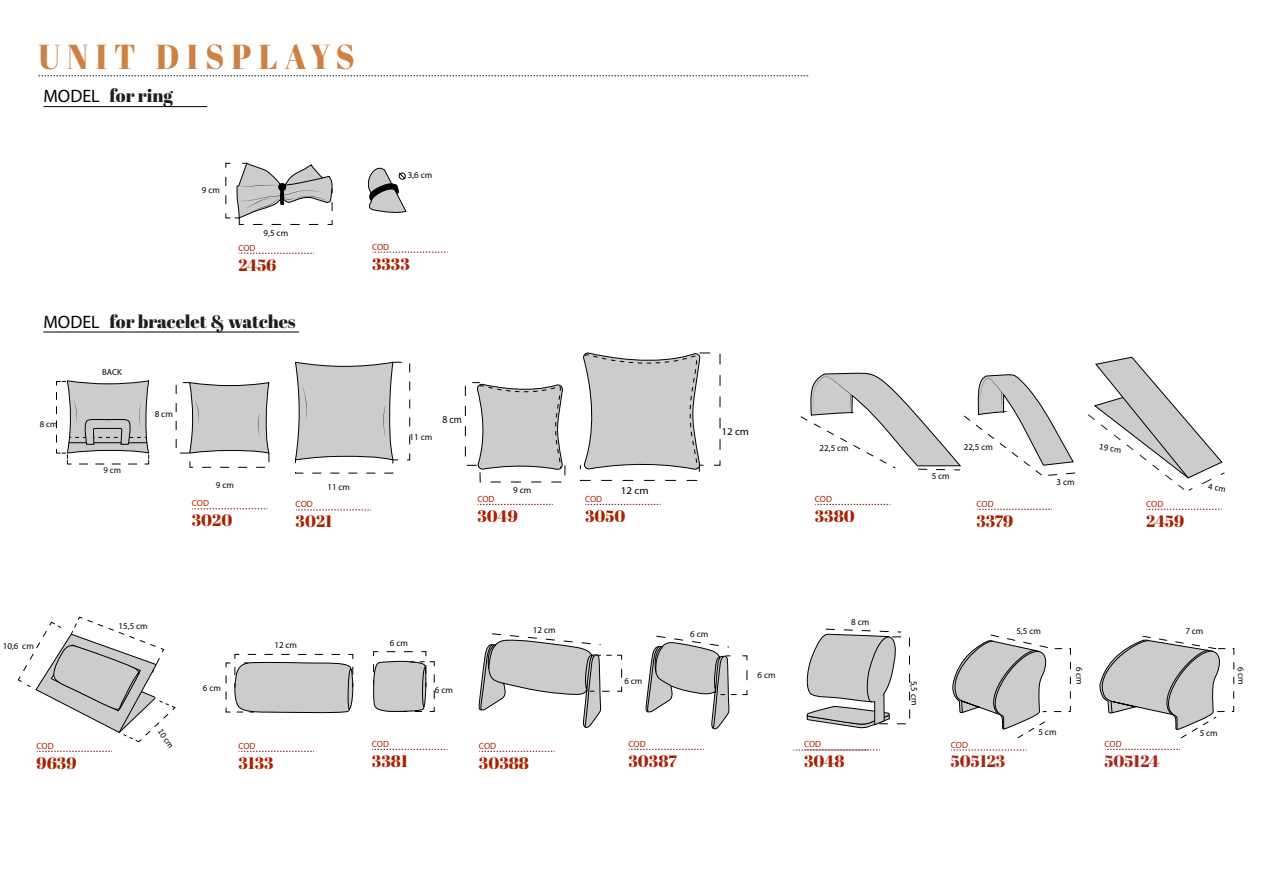
<style>
.page{position:relative;width:1263px;height:893px;background:#fff}
.page>*{position:absolute;margin:0;border:0;box-sizing:border-box;transform-origin:0 0}
.t1{font:34.65px "Abril Fatface";letter-spacing:.23em;color:#ce8145;scale:.91 1}
.t2{font:18px "Abril Fatface";color:#1d1d1b}
.t3{font:16.5px "Abril Fatface";color:#aa2100}
.t4{font:16.5px "Abril Fatface";color:#a92517}
.t5{font:10.5px "Myriad Pro";color:#000;scale:.91 1}
.t6{font:10.35px "Myriad Pro";color:#000;scale:1.06 1}
.t7{font:9px "Myriad Pro";color:#000}
.t8{font:9px "Myriad Pro";letter-spacing:-.01em;color:#aa2100}
.t9{font:9px "Calibri";color:#010000}
.t10{font:9px "Calibri";color:#010000;scale:.96 1}
.t11{font:8.7px "Myriad Pro";color:#000}
.s1{font-family:"Myriad Pro";color:#000}
</style>
<div class="page">
<svg style="left:225px;top:163px;width:108px;height:62px"></svg>
<svg style="left:479px;top:633px;width:143px;height:95px"></svg>
<svg style="left:176px;top:382px;width:93px;height:86px"></svg>
<svg style="left:295px;top:362px;width:115px;height:111px"></svg>
<svg style="left:226px;top:654px;width:128px;height:60px"></svg>
<svg style="left:373px;top:651px;width:62px;height:61px"></svg>
<svg style="left:367px;top:167px;width:39px;height:46px"></svg>
<svg style="left:806px;top:629px;width:104px;height:99px"></svg>
<svg style="left:38px;top:75px;width:772px;height:1px"></svg>
<hr style="left:43px;top:106px;width:164px;height:1px;background:#000">
<hr style="left:43px;top:332px;width:256px;height:1px;background:#000">
<svg style="left:239px;top:253px;width:75px;height:1px"></svg>
<svg style="left:192px;top:509px;width:76px;height:1px"></svg>
<svg style="left:239px;top:751px;width:75px;height:1px"></svg>
<svg style="left:37px;top:751px;width:75px;height:1px"></svg>
<svg style="left:372px;top:749px;width:76px;height:1px"></svg>
<svg style="left:479px;top:751px;width:76px;height:1px"></svg>
<svg style="left:296px;top:510px;width:75px;height:1px"></svg>
<svg style="left:815px;top:504px;width:76px;height:1px"></svg>
<svg style="left:793px;top:750px;width:87px;height:1px"></svg>
<svg style="left:585px;top:504px;width:76px;height:1px"></svg>
<svg style="left:478px;top:504px;width:75px;height:1px"></svg>
<svg style="left:977px;top:509px;width:75px;height:1px"></svg>
<svg style="left:1146px;top:509px;width:76px;height:1px"></svg>
<svg style="left:372px;top:252px;width:76px;height:1px"></svg>
<svg style="left:580px;top:352px;width:140px;height:129px"></svg>
<svg style="left:465px;top:382px;width:100px;height:100px"></svg>
<svg style="left:645px;top:636px;width:103px;height:94px"></svg>
<svg style="left:629px;top:749px;width:75px;height:1px"></svg>
<svg style="left:56px;top:380px;width:93px;height:85px"></svg>
<svg style="left:800px;top:372px;width:276px;height:104px"></svg>
<svg style="left:18px;top:617px;width:158px;height:125px"></svg>
<svg style="left:951px;top:635px;width:120px;height:116px"></svg>
<svg style="left:1099px;top:636px;width:136px;height:114px"></svg>
<svg style="left:1088px;top:357px;width:137px;height:134px"></svg>
<h1 class="t1" style="left:38px;top:33px;width:349px">UNIT DISPLAYS</h1>
<h2 class="t2" style="left:43px;top:83px;width:131px"><span class="s1">MODEL</span> for ring</h2>
<p class="t7" style="left:202px;top:184px;width:20px">9 cm</p>
<p class="t7" style="left:264px;top:228px;width:26px">9,5 cm</p>
<p class="t8" style="left:238px;top:242px;width:19px">COD</p>
<h3 class="t3" style="left:238px;top:253px;width:40px">2456</h3>
<h2 class="t2" style="left:43px;top:308px;width:254px"><span class="s1">MODEL</span> for bracelet &amp; watches</h2>
<p class="t11" style="left:40px;top:419px;width:19px">8 cm</p>
<p class="t11" style="left:102px;top:366px;width:21px">BACK</p>
<p class="t11" style="left:103px;top:464px;width:19px">9 cm</p>
<p class="t7" style="left:155px;top:408px;width:20px">8 cm</p>
<p class="t7" style="left:216px;top:480px;width:20px">9 cm</p>
<p class="t8" style="left:192px;top:498px;width:19px">COD</p>
<h3 class="t3" style="left:192px;top:509px;width:42px">3020</h3>
<p class="t7" style="left:327px;top:481px;width:24px">11 cm</p>
<p class="t8" style="left:296px;top:499px;width:19px">COD</p>
<h3 class="t3" style="left:296px;top:510px;width:38px">3021</h3>
<p class="t7" style="left:408px;top:170px;width:26px">3,6 cm</p>
<p class="t8" style="left:372px;top:241px;width:19px">COD</p>
<h3 class="t3" style="left:372px;top:252px;width:39px">3333</h3>
<p class="t7" style="left:410px;top:431px;width:24px">11 cm</p>
<p class="t5" style="left:442px;top:413px;width:23px">8 cm</p>
<p class="t7" style="left:513px;top:484px;width:20px">9 cm</p>
<p class="t8" style="left:477px;top:493px;width:19px">COD</p>
<h3 class="t3" style="left:477px;top:504px;width:42px">3049</h3>
<p class="t6" style="left:621px;top:484px;width:28px">12 cm</p>
<p class="t8" style="left:585px;top:493px;width:19px">COD</p>
<h3 class="t3" style="left:585px;top:504px;width:42px">3050</h3>
<p class="t6" style="left:721px;top:425px;width:28px">12 cm</p>
<p class="t7" style="left:820px;top:443px;width:31px">22,5 cm</p>
<p class="t8" style="left:815px;top:493px;width:19px">COD</p>
<h3 class="t3" style="left:815px;top:504px;width:41px">3380</h3>
<p class="t7" style="left:3px;top:640px;width:33px">10,6 cm</p>
<p class="t8" style="left:37px;top:740px;width:19px">COD</p>
<h3 class="t3" style="left:37px;top:751px;width:41px">9639</h3>
<p class="t7" style="left:119px;top:620px;width:31px">15,5 cm</p>
<p class="t10" style="left:165px;top:726px;width:24px;rotate:56deg">10 cm</p>
<p class="t7" style="left:274px;top:640px;width:24px">12 cm</p>
<p class="t7" style="left:390px;top:637px;width:20px">6 cm</p>
<p class="t7" style="left:203px;top:682px;width:20px">6 cm</p>
<p class="t7" style="left:435px;top:685px;width:20px">6 cm</p>
<p class="t8" style="left:238px;top:740px;width:19px">COD</p>
<h3 class="t3" style="left:238px;top:751px;width:37px">3133</h3>
<p class="t8" style="left:372px;top:738px;width:19px">COD</p>
<h3 class="t3" style="left:372px;top:749px;width:38px">3381</h3>
<p class="t7" style="left:533px;top:624px;width:24px">12 cm</p>
<p class="t8" style="left:479px;top:740px;width:19px">COD</p>
<h3 class="t3" style="left:479px;top:751px;width:52px">30388</h3>
<p class="t7" style="left:624px;top:675px;width:20px">6 cm</p>
<p class="t7" style="left:690px;top:628px;width:20px">6 cm</p>
<p class="t8" style="left:628px;top:738px;width:19px">COD</p>
<h3 class="t3" style="left:628px;top:749px;width:50px">30387</h3>
<p class="t7" style="left:758px;top:669px;width:20px">6 cm</p>
<p class="t7" style="left:851px;top:616px;width:20px">8 cm</p>
<p class="t8" style="left:804px;top:739px;width:19px">COD</p>
<h3 class="t3" style="left:804px;top:750px;width:42px">3048</h3>
<p class="t7" style="left:932px;top:470px;width:20px">5 cm</p>
<p class="t7" style="left:964px;top:442px;width:31px">22,5 cm</p>
<p class="t9" style="left:1100px;top:440px;width:24px;rotate:9deg">19 cm</p>
<p class="t8" style="left:976px;top:498px;width:19px">COD</p>
<h3 class="t3" style="left:976px;top:509px;width:38px">3379</h3>
<p class="t7" style="left:1056px;top:477px;width:20px">3 cm</p>
<p class="t8" style="left:1146px;top:498px;width:19px">COD</p>
<h3 class="t3" style="left:1146px;top:509px;width:40px">2459</h3>
<p class="t7" style="left:919px;top:680px;width:26px;rotate:88deg">5,5 cm</p>
<p class="t7" style="left:1016px;top:625px;width:26px">5,5 cm</p>
<p class="t8" style="left:951px;top:739px;width:19px">COD</p>
<h3 class="t4" style="left:951px;top:750px;width:56px">505123</h3>
<p class="t7" style="left:1038px;top:727px;width:20px">5 cm</p>
<p class="t7" style="left:1185px;top:625px;width:20px">7 cm</p>
<p class="t8" style="left:1104px;top:738px;width:19px">COD</p>
<h3 class="t4" style="left:1104px;top:749px;width:56px">505124</h3>
<p class="t7" style="left:1200px;top:728px;width:20px">5 cm</p>
</div>
